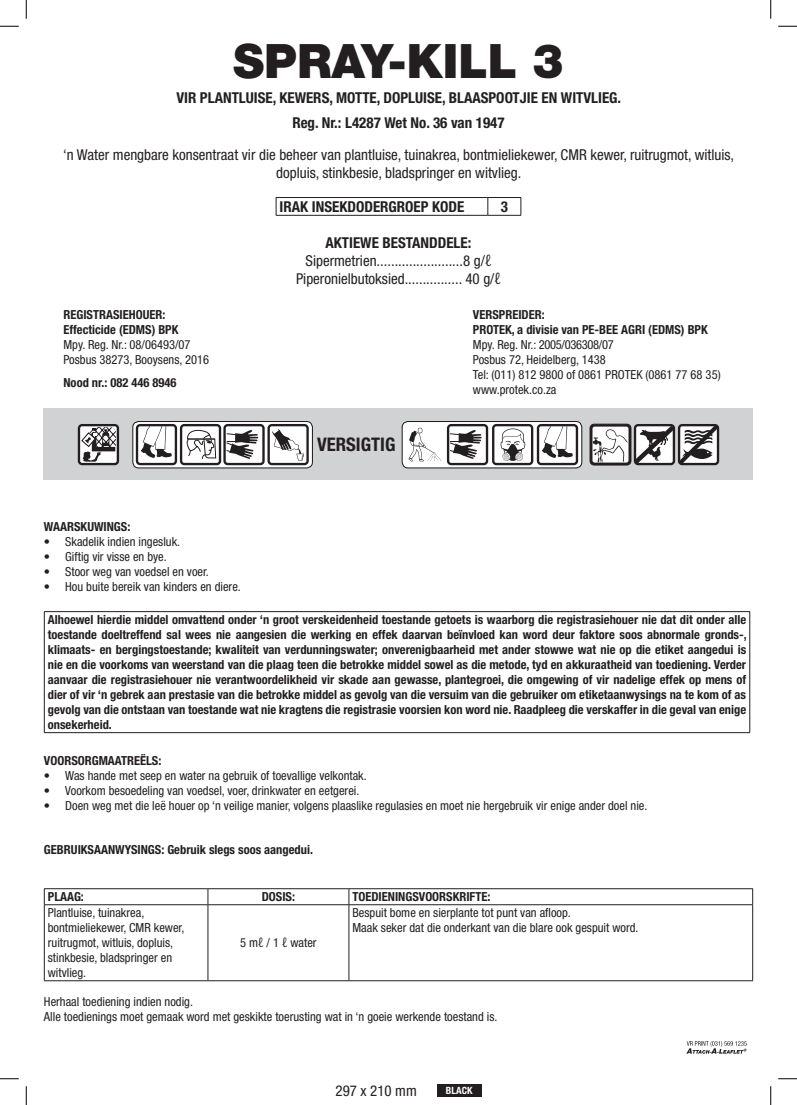
<style>
.page{position:relative;width:797px;height:1105px;background:#fff}
.page>*{position:absolute;margin:0;border:0;box-sizing:border-box;transform-origin:0 0}
.t1{font:900 47.5px "Helvetica Neue LT Std";color:#231f20}
.t2{font:700 condensed 18.75px "Helvetica Neue LT Std";color:#231f20}
.BODY_TEXT{font:condensed 15px/18px "Helvetica Neue LT Std";color:#231f20;text-align:center}
.HEADING{font:700 condensed 15px "Helvetica Neue LT Std";color:#231f20}
.BODY_TEXT-2{font:condensed 14.88px "Helvetica Neue LT Std";color:#231f20}
.BODY_TEXT-3{font:700 condensed 12.5px/15px "Helvetica Neue LT Std";color:#231f20;text-align:justify}
.BODY_TEXT-4{font:condensed 12.5px/15px "Helvetica Neue LT Std";color:#231f20}
.BULLET{font:condensed 12.5px "Helvetica Neue LT Std";color:#231f20}
.HEADING-2{font:700 condensed 12.5px "Helvetica Neue LT Std";color:#231f20}
.BODY_TEXT-5{font:condensed 12.5px "Helvetica Neue LT Std";letter-spacing:-.025em;color:#231f20}
.HEADING-3{font:700 condensed 10px "Helvetica Neue LT Std";color:#fff}
</style>
<div class="page">
<hr style="left:276px;top:197px;width:212px;height:1px;background:#231f20">
<svg style="left:276px;top:198px;width:1px;height:17px"></svg>
<hr style="left:488px;top:197px;width:33px;height:1px;background:#231f20">
<svg style="left:487px;top:198px;width:1px;height:17px"></svg>
<svg style="left:520px;top:198px;width:1px;height:17px"></svg>
<hr style="left:276px;top:215px;width:212px;height:1px;background:#231f20">
<hr style="left:488px;top:215px;width:33px;height:1px;background:#231f20">
<div style="left:44px;top:408px;width:709px;height:72px;background:#d1d2d4"></div>
<hr style="left:44px;top:611px;width:706px;height:1px;background:#231f20">
<hr style="left:44px;top:612px;width:1px;height:120px;background:#231f20">
<hr style="left:749px;top:612px;width:1px;height:120px;background:#231f20">
<hr style="left:44px;top:732px;width:706px;height:1px;background:#231f20">
<hr style="left:44px;top:888px;width:164px;height:1px;background:#231f20">
<svg style="left:44px;top:889px;width:1px;height:15px"></svg>
<hr style="left:208px;top:888px;width:141px;height:1px;background:#231f20">
<svg style="left:208px;top:889px;width:1px;height:15px"></svg>
<hr style="left:349px;top:888px;width:404px;height:1px;background:#231f20">
<svg style="left:348px;top:889px;width:1px;height:15px"></svg>
<svg style="left:752px;top:889px;width:1px;height:15px"></svg>
<hr style="left:44px;top:904px;width:164px;height:1px;background:#231f20">
<hr style="left:44px;top:905px;width:1px;height:75px;background:#231f20">
<hr style="left:208px;top:904px;width:141px;height:1px;background:#231f20">
<hr style="left:208px;top:905px;width:1px;height:75px;background:#231f20">
<hr style="left:349px;top:904px;width:404px;height:1px;background:#231f20">
<hr style="left:348px;top:905px;width:1px;height:75px;background:#231f20">
<hr style="left:752px;top:905px;width:1px;height:75px;background:#231f20">
<hr style="left:44px;top:980px;width:164px;height:1px;background:#231f20">
<hr style="left:208px;top:980px;width:141px;height:1px;background:#231f20">
<hr style="left:349px;top:980px;width:404px;height:1px;background:#231f20">
<svg style="left:402px;top:421px;width:180px;height:47px"></svg>
<div style="left:401px;top:421px;width:181px;height:47px;border:1px solid #231f20;border-radius:6px"></div>
<svg style="left:78px;top:424px;width:41px;height:41px;background:#929091"></svg>
<svg style="left:133px;top:421px;width:179px;height:47px"></svg>
<div style="left:132px;top:421px;width:181px;height:47px;border:1px solid #231f20;border-radius:6px"></div>
<svg style="left:408px;top:428px;width:33px;height:33px"></svg>
<svg style="left:634px;top:424px;width:85px;height:41px;background:#919090"></svg>
<svg style="left:447px;top:424px;width:131px;height:41px;background:#b0aeaf"></svg>
<svg style="left:136px;top:424px;width:173px;height:45px;background:#b2b1b1"></svg>
<svg style="left:590px;top:424px;width:41px;height:41px"></svg>
<div style="left:589px;top:424px;width:42px;height:41px;border:1px solid #231f20;border-radius:4px"></div>
<div style="left:592px;top:427px;width:36px;height:36px;background:#fff;border-radius:2px"></div>
<svg style="left:593px;top:429px;width:34px;height:34px"></svg>
<svg style="left:686px;top:1041px;width:60px;height:13px"></svg>
<div style="left:437px;top:1084px;width:44px;height:12px;background:#231f20"></div>
<svg style="left:0;top:25px;width:19px;height:2px"></svg>
<svg style="left:778px;top:25px;width:19px;height:2px"></svg>
<svg style="left:0;top:1078px;width:19px;height:1px"></svg>
<svg style="left:778px;top:1078px;width:19px;height:1px"></svg>
<svg style="left:25px;top:0;width:2px;height:19px"></svg>
<svg style="left:25px;top:1086px;width:2px;height:19px"></svg>
<svg style="left:770px;top:0;width:1px;height:19px"></svg>
<svg style="left:770px;top:1086px;width:1px;height:19px"></svg>
<p class="t1" style="left:233px;top:32px;width:332px">SPRAY-KILL 3</p>
<p class="HEADING" style="left:176px;top:88px;width:446px">VIR PLANTLUISE, KEWERS, MOTTE, DOPLUISE, BLAASPOOTJIE EN WITVLIEG.</p>
<p class="HEADING" style="left:292px;top:113px;width:214px">Reg. Nr.: L4287 Wet No. 36 van 1947</p>
<p class="BODY_TEXT" style="left:63px;top:146px;width:672px">‘n Water mengbare konsentraat vir die beheer van plantluise, tuinakrea, bontmieliekewer, CMR kewer, ruitrugmot, witluis, dopluis, stinkbesie, bladspringer en witvlieg.</p>
<p class="HEADING" style="left:280px;top:197px;width:186px">IRAK INSEKDODERGROEP KODE</p>
<p class="HEADING" style="left:500px;top:197px;width:9px">3</p>
<p class="HEADING" style="left:325px;top:233px;width:147px">AKTIEWE BESTANDDELE:</p>
<p class="BODY_TEXT" style="left:305px;top:251px;width:187px">Sipermetrien........................8 g/ℓ</p>
<p class="BODY_TEXT" style="left:296px;top:269px;width:206px">Piperonielbutoksied................ 40 g/ℓ</p>
<p class="BODY_TEXT-3" style="left:63px;top:307px;width:103px">REGISTRASIEHOUER:</p>
<p class="BODY_TEXT-3" style="left:63px;top:322px;width:116px">Effecticide (EDMS) BPK</p>
<p class="BODY_TEXT-4" style="left:63px;top:337px;width:129px">Mpy. Reg. Nr.: 08/06493/07</p>
<p class="BODY_TEXT-4" style="left:63px;top:352px;width:147px">Posbus 38273, Booysens, 2016</p>
<p class="BODY_TEXT-3" style="left:63px;top:375px;width:114px">Nood nr.: 082 446 8946</p>
<p class="t2" style="left:317px;top:433px;width:80px">VERSIGTIG</p>
<p class="BODY_TEXT-3" style="left:473px;top:307px;width:73px">VERSPREIDER:</p>
<p class="BODY_TEXT-3" style="left:473px;top:322px;width:236px">PROTEK, a divisie van PE-BEE AGRI (EDMS) BPK</p>
<p class="BODY_TEXT-5" style="left:473px;top:338px;width:142px">Mpy. Reg. Nr.: 2005/036308/07</p>
<p class="BODY_TEXT-4" style="left:473px;top:352px;width:134px">Posbus 72, Heidelberg, 1438</p>
<p class="BODY_TEXT-4" style="left:473px;top:367px;width:249px">Tel: (011) 812 9800 of 0861 PROTEK (0861 77 68 35)</p>
<p class="BODY_TEXT-4" style="left:473px;top:382px;width:85px">www.protek.co.za</p>
<p class="HEADING-2" style="left:44px;top:519px;width:88px">WAARSKUWINGS:</p>
<p class="BODY_TEXT-4" style="left:44px;top:534px;width:138px">• Skadelik indien ingesluk.</p>
<p class="BODY_TEXT-4" style="left:44px;top:549px;width:124px">• Giftig vir visse en bye.</p>
<p class="BODY_TEXT-4" style="left:44px;top:564px;width:166px">• Stoor weg van voedsel en voer.</p>
<p class="BODY_TEXT-4" style="left:44px;top:579px;width:198px">• Hou buite bereik van kinders en diere.</p>
<p class="BODY_TEXT-3" style="left:48px;top:612px;width:700px">Alhoewel hierdie middel omvattend onder ‘n groot verskeidenheid toestande getoets is waarborg die registrasiehouer nie dat dit onder alle toestande doeltreffend sal wees nie aangesien die werking en effek daarvan beïnvloed kan word deur faktore soos abnormale gronds-, klimaats- en bergingstoestande; kwaliteit van verdunningswater; onverenigbaarheid met ander stowwe wat nie op die etiket aangedui is nie en die voorkoms van weerstand van die plaag teen die betrokke middel sowel as die metode, tyd en akkuraatheid van toediening. Verder aanvaar die registrasiehouer nie verantwoordelikheid vir skade aan gewasse, plantegroei, die omgewing of vir nadelige effek op mens of dier of vir ‘n gebrek aan prestasie van die betrokke middel as gevolg van die versuim van die gebruiker om etiketaanwysings na te kom of as gevolg van die ontstaan van toestande wat nie kragtens die registrasie voorsien kon word nie. Raadpleeg die verskaffer in die geval van enige onsekerheid.</p>
<p class="HEADING-2" style="left:44px;top:753px;width:119px">VOORSORGMAATREËLS:</p>
<p class="BODY_TEXT-4" style="left:44px;top:768px;width:324px">• Was hande met seep en water na gebruik of toevallige velkontak.</p>
<p class="BODY_TEXT-4" style="left:44px;top:783px;width:317px">• Voorkom besoedeling van voedsel, voer, drinkwater en eetgerei.</p>
<p class="BODY_TEXT-4" style="left:44px;top:798px;width:605px">• Doen weg met die leë houer op ‘n veilige manier, volgens plaaslike regulasies en moet nie hergebruik vir enige ander doel nie.</p>
<p class="HEADING-2" style="left:44px;top:842px;width:271px">GEBRUIKSAANWYSINGS: Gebruik slegs soos aangedui.</p>
<p class="BODY_TEXT-3" style="left:48px;top:889px;width:38px">PLAAG:</p>
<p class="BODY_TEXT-3" style="left:262px;top:889px;width:35px">DOSIS:</p>
<p class="BODY_TEXT-3" style="left:352px;top:889px;width:139px">TOEDIENINGSVOORSKRIFTE:</p>
<p class="BODY_TEXT-4" style="left:48px;top:905px;width:138px">Plantluise, tuinakrea, bontmieliekewer, CMR kewer, ruitrugmot, witluis, dopluis, stinkbesie, bladspringer en witvlieg.</p>
<p class="BODY_TEXT-4" style="left:352px;top:905px;width:220px">Bespuit bome en sierplante tot punt van afloop.</p>
<p class="BODY_TEXT-4" style="left:352px;top:920px;width:287px">Maak seker dat die onderkant van die blare ook gespuit word.</p>
<p class="BODY_TEXT-4" style="left:240px;top:935px;width:78px">5 mℓ / 1 ℓ water</p>
<p class="BULLET" style="left:44px;top:994px;width:151px">Herhaal toediening indien nodig.</p>
<p class="BULLET" style="left:44px;top:1009px;width:455px">Alle toedienings moet gemaak word met geskikte toerusting wat in ‘n goeie werkende toestand is.</p>
<p class="BODY_TEXT-2" style="left:335px;top:1082px;width:83px">297 x 210 mm</p>
<p class="HEADING-3" style="left:446px;top:1084px;width:28px">BLACK</p>
</div>
